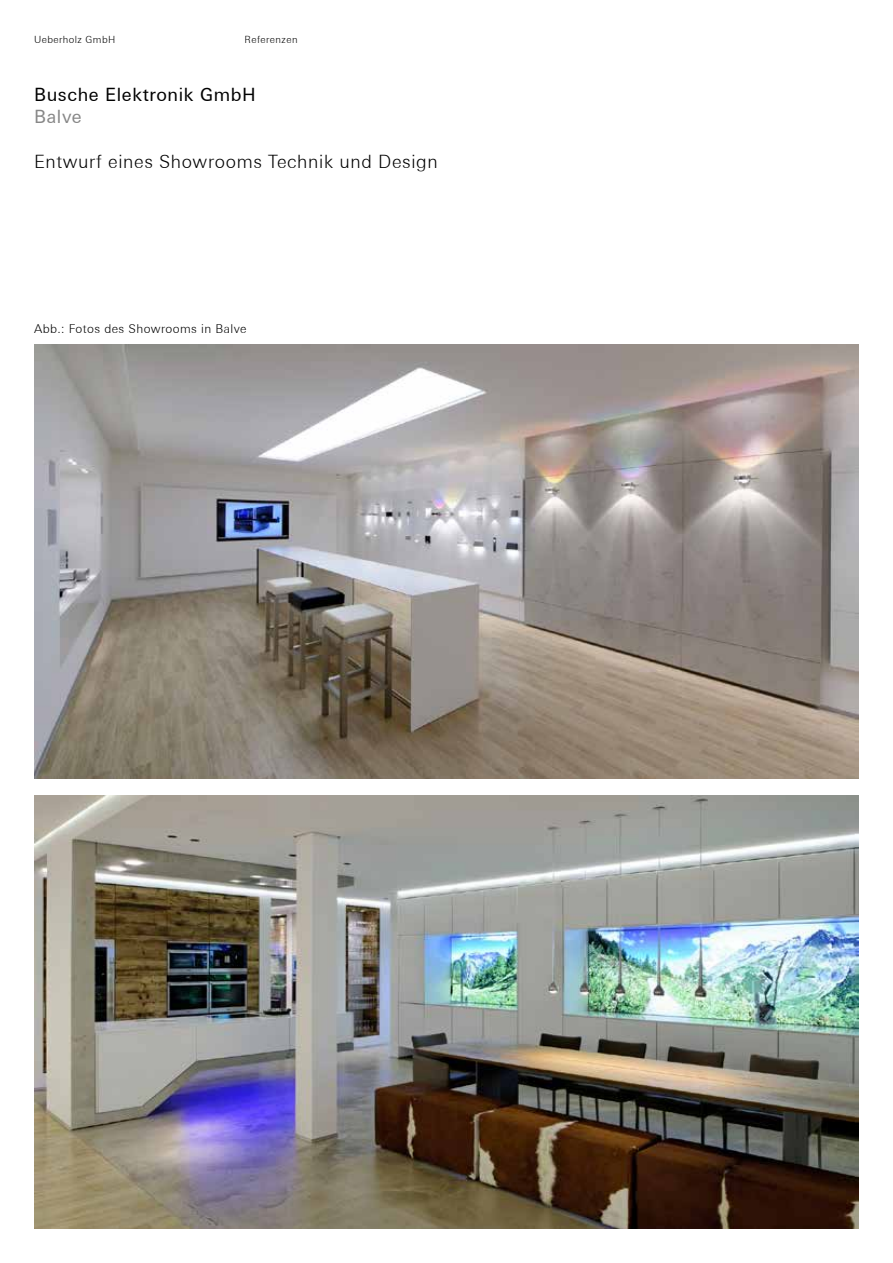
<style>
.page{position:relative;width:893px;height:1263px;background:#fff}
.page>*{position:absolute;margin:0;border:0;box-sizing:border-box;transform-origin:0 0}
.t1{font:300 18px "Linotype Univers Basic";letter-spacing:.035em;color:#000}
.t2{font:18px "Linotype Univers Basic";letter-spacing:.035em;color:#000}
.t3{font:18px "Linotype Univers Basic";letter-spacing:.035em;color:#878787}
.t4{font:300 12px "Linotype Univers Basic";letter-spacing:.035em;color:#000}
.t5{font:300 9.75px "Linotype Univers Basic";letter-spacing:.045em;color:#000}
</style>
<div class="page">
<img style="left:34px;top:344px;width:825px;height:434px">
<img style="left:34px;top:795px;width:825px;height:434px">
<p class="t5" style="left:34px;top:34px;width:83px">Ueberholz GmbH</p>
<p class="t5" style="left:244px;top:34px;width:55px">Referenzen</p>
<p class="t2" style="left:34px;top:84px;width:223px">Busche Elektronik GmbH</p>
<p class="t3" style="left:34px;top:106px;width:49px">Balve</p>
<p class="t1" style="left:34px;top:151px;width:405px">Entwurf eines Showrooms Technik und Design</p>
<p class="t4" style="left:34px;top:322px;width:214px">Abb.: Fotos des Showrooms in Balve</p>
</div>
